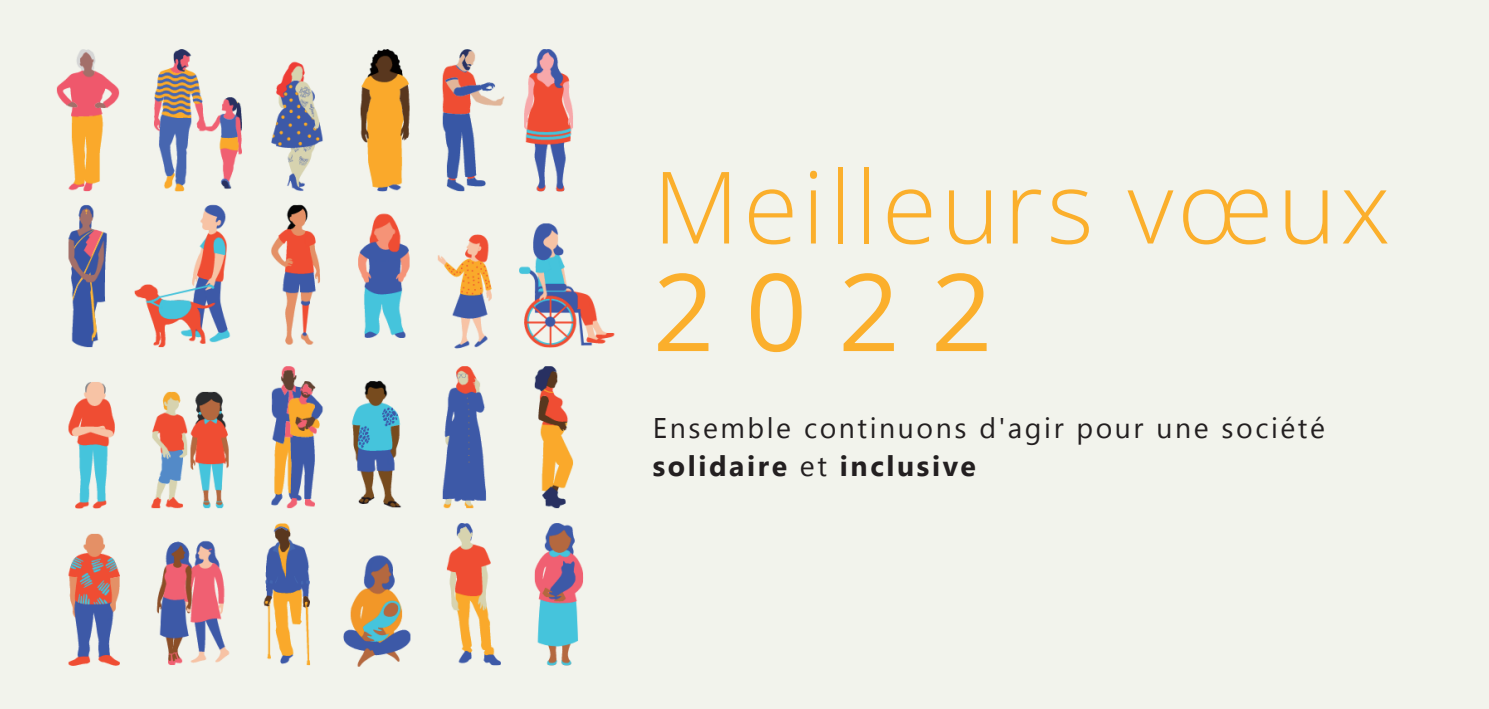
<style>
.page{position:relative;width:1489px;height:709px;background:#fff}
.page>*{position:absolute;margin:0;border:0;box-sizing:border-box;transform-origin:0 0}
.t1{font:107.5px "Open Sans";color:#fbaf2c}
.t2{font:100px "Open Sans";letter-spacing:.04em;color:#fbaf2c}
.t3{font:28.5px/38px "Myanmar Text";letter-spacing:.09em;color:#231f20}
.s1{font-weight:700}
</style>
<div class="page">
<div style="left:0;top:0;width:1488px;height:709px;background:#f2f3ec"></div>
<img style="left:56px;top:49px;width:559px;height:617px">
<h2 class="t2" style="left:652px;top:139px;width:739px">Meilleurs vœux</h2>
<h1 class="t1" style="left:652px;top:238px;width:341px">2022</h1>
<p class="t3" style="left:652px;top:409px;width:673px">Ensemble continuons d'agir pour une société <span class="s1">solidaire</span> et <span class="s1">inclusive</span></p>
</div>
